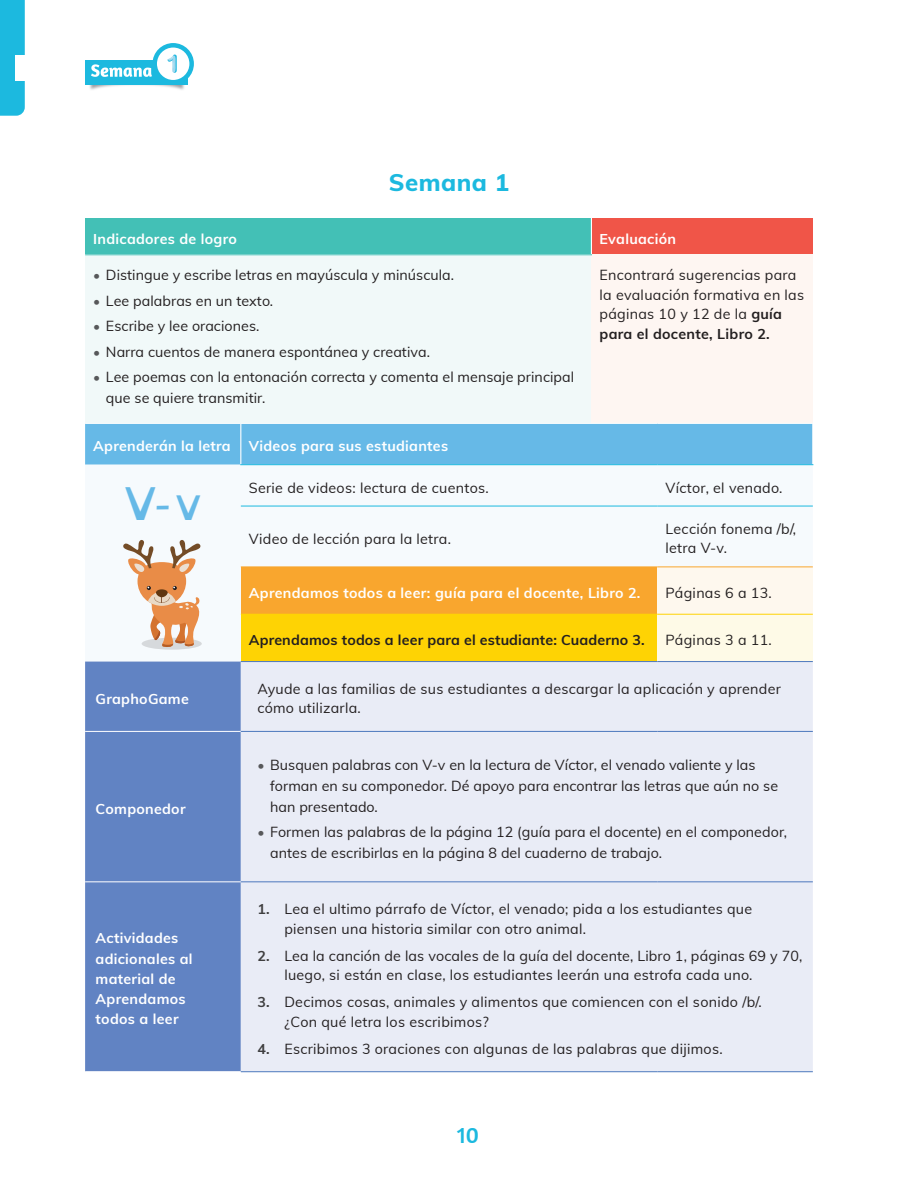
<style>
.page{position:relative;width:915px;height:1191px;background:#fff}
.page>*{position:absolute;margin:0;border:0;box-sizing:border-box;transform-origin:0 0}
.Letra{font:45px "Open Dyslexic Alta";color:#66b9e7}
.Semana{font:800 24px "Muli";letter-spacing:.02em;color:#1cb9df}
.t1{font:23.4px "Amaranth";color:#1cb9df}
.Tabla_tex_Semanas{font:14.25px/19.5px "Muli";letter-spacing:.01em;color:#231f20}
.Cabezote_blanco{font:700 14.25px/20.2px "Muli";letter-spacing:.02em;color:#fff}
.Cabezote_negro{font:700 14.25px "Muli";letter-spacing:.01em;color:#231f20}
.s1{font-size:13.5px;color:#57585a}
.s2{font-weight:700}
.s3{font-weight:700;color:#3e3e3f}
</style>
<div class="page">
<img style="left:85px;top:44px;width:109px;height:46px">
<div style="left:85px;top:60px;width:103px;height:24px;background:#1cb9df"></div>
<svg style="left:152px;top:43px;width:42px;height:41px"></svg>
<div style="left:157px;top:48px;width:32px;height:32px;background:#fff;border-radius:50%"></div>
<div style="left:0;top:0;width:25px;height:116px;background:#1cb9df"></div>
<div style="left:15px;top:55px;width:19px;height:25px;background:#fff"></div>
<svg style="left:91px;top:64px;width:61px;height:13px"></svg>
<div style="left:85px;top:218px;width:506px;height:37px;background:#43c0b6"></div>
<div style="left:591px;top:218px;width:221px;height:37px;background:#f05548"></div>
<div style="left:85px;top:255px;width:506px;height:168px;background:#f1f9f9"></div>
<div style="left:591px;top:255px;width:221px;height:168px;background:#fef6f2"></div>
<hr style="left:590px;top:218px;width:1px;height:37px;background:#fff">
<hr style="left:85px;top:254px;width:506px;height:1px;background:#43c0b6">
<div style="left:85px;top:424px;width:727px;height:41px;background:#66b9e7"></div>
<div style="left:151px;top:465px;width:661px;height:185px;background:#f6fafd"></div>
<div style="left:241px;top:567px;width:416px;height:47px;background:#f9a62e"></div>
<div style="left:657px;top:567px;width:155px;height:47px;background:#fef8ee"></div>
<div style="left:241px;top:614px;width:416px;height:47px;background:#fed304"></div>
<div style="left:657px;top:614px;width:155px;height:47px;background:#fefae7"></div>
<div style="left:85px;top:661px;width:156px;height:410px;background:#6183c3"></div>
<div style="left:241px;top:662px;width:571px;height:409px;background:#e9ecf6"></div>
<hr style="left:240px;top:423px;width:1px;height:41px;background:#fff">
<hr style="left:241px;top:506px;width:416px;height:1px;background:#1cb9df">
<hr style="left:657px;top:506px;width:155px;height:1px;background:#1cb9df">
<hr style="left:85px;top:731px;width:156px;height:1px;background:#fff">
<hr style="left:85px;top:881px;width:156px;height:1px;background:#fff">
<hr style="left:240px;top:464px;width:417px;height:1px;background:#1cb9df">
<hr style="left:657px;top:464px;width:156px;height:1px;background:#1cb9df">
<hr style="left:241px;top:566px;width:416px;height:1px;background:#f9a62e">
<hr style="left:657px;top:566px;width:155px;height:1px;background:#f9a62e">
<hr style="left:657px;top:614px;width:155px;height:1px;background:#fed304">
<hr style="left:241px;top:661px;width:416px;height:1px;background:#4c78bd">
<hr style="left:657px;top:661px;width:155px;height:1px;background:#4c78bd">
<hr style="left:241px;top:731px;width:416px;height:1px;background:#4c78bd">
<hr style="left:657px;top:731px;width:155px;height:1px;background:#4c78bd">
<hr style="left:241px;top:881px;width:416px;height:1px;background:#4c78bd">
<hr style="left:657px;top:881px;width:155px;height:1px;background:#4c78bd">
<hr style="left:241px;top:1071px;width:416px;height:1px;background:#4c78bd">
<hr style="left:657px;top:1071px;width:155px;height:1px;background:#4c78bd">
<div style="left:141px;top:637px;width:61px;height:12px;background:#d6d9dc;border-radius:50%"></div>
<svg style="left:123px;top:539px;width:81px;height:109px"></svg>
<svg style="left:167px;top:55px;width:9px;height:18px"></svg>
<p class="Semana" style="left:388px;top:164px;width:122px">Semana 1</p>
<p class="Cabezote_blanco" style="left:93px;top:228px;width:145px">Indicadores de logro</p>
<p class="Cabezote_blanco" style="left:599px;top:228px;width:78px">Evaluación</p>
<p class="Tabla_tex_Semanas" style="left:93px;top:265px;width:362px"><span class="s1">•</span> Distingue y escribe letras en mayúscula y minúscula.</p>
<p class="Tabla_tex_Semanas" style="left:93px;top:290px;width:181px"><span class="s1">•</span> Lee palabras en un texto.</p>
<p class="Tabla_tex_Semanas" style="left:93px;top:316px;width:168px"><span class="s1">•</span> Escribe y lee oraciones.</p>
<p class="Tabla_tex_Semanas" style="left:93px;top:341px;width:338px"><span class="s1">•</span> Narra cuentos de manera espontánea y creativa.</p>
<p class="Tabla_tex_Semanas" style="left:106px;top:366px;width:469px;line-height:21px;text-indent:-13px"><span class="s1">•</span> Lee poemas con la entonación correcta y comenta el mensaje principal que se quiere transmitir.</p>
<p class="Tabla_tex_Semanas" style="left:599px;top:265px;width:206px">Encontrará sugerencias para la evaluación formativa en las páginas 10 y 12 de la <span class="s2">guía para el docente, Libro 2.</span></p>
<p class="Cabezote_blanco" style="left:93px;top:435px;width:139px">Aprenderán la letra</p>
<p class="Cabezote_blanco" style="left:249px;top:435px;width:201px">Videos para sus estudiantes</p>
<p class="Letra" style="left:122px;top:478px;width:83px">V-v</p>
<p class="Tabla_tex_Semanas" style="left:249px;top:477px;width:241px">Serie de videos: lectura de cuentos.</p>
<p class="Tabla_tex_Semanas" style="left:665px;top:477px;width:118px">Víctor, el venado.</p>
<p class="Tabla_tex_Semanas" style="left:249px;top:528px;width:203px">Video de lección para la letra.</p>
<p class="Tabla_tex_Semanas" style="left:665px;top:518px;width:132px">Lección fonema /b/, letra V-v.</p>
<p class="Cabezote_blanco" style="left:249px;top:582px;width:393px">Aprendamos todos a leer: guía para el docente, Libro 2.</p>
<p class="Tabla_tex_Semanas" style="left:665px;top:582px;width:108px">Páginas 6 a 13.</p>
<p class="Cabezote_negro" style="left:249px;top:629px;width:397px">Aprendamos todos a leer para el estudiante: Cuaderno 3.</p>
<p class="Tabla_tex_Semanas" style="left:665px;top:629px;width:108px">Páginas 3 a 11.</p>
<p class="Cabezote_blanco" style="left:96px;top:687px;width:95px">GraphoGame</p>
<p class="Tabla_tex_Semanas" style="left:257px;top:678px;width:525px">Ayude a las familias de sus estudiantes a descargar la aplicación y aprender cómo utilizarla.</p>
<p class="Cabezote_blanco" style="left:96px;top:798px;width:91px">Componedor</p>
<p class="Cabezote_blanco" style="left:96px;top:927px;width:98px">Actividades adicionales al material de<br>Aprendamos todos a leer</p>
<p class="Tabla_tex_Semanas" style="left:270px;top:753px;width:509px;line-height:21px;text-indent:-13px"><span class="s1">•</span> Busquen palabras con V-v en la lectura de Víctor, el venado valiente y las forman en su componedor. Dé apoyo para encontrar las letras que aún no se han presentado.</p>
<p class="Tabla_tex_Semanas" style="left:270px;top:820px;width:518px;line-height:21px;text-indent:-13px"><span class="s1">•</span> Formen las palabras de la página 12 (guía para el docente) en el componedor, antes de escribirlas en la página 8 del cuaderno de trabajo.</p>
<p class="Tabla_tex_Semanas" style="left:284px;top:898px;width:469px;text-indent:-27px"><span class="s3">1.</span> Lea el ultimo párrafo de Víctor, el venado; pida a los estudiantes que piensen una historia similar con otro animal.</p>
<p class="Tabla_tex_Semanas" style="left:284px;top:945px;width:519px;text-indent:-27px"><span class="s3">2.</span> Lea la canción de las vocales de la guía del docente, Libro 1, páginas 69 y 70, luego, si están en clase, los estudiantes leerán una estrofa cada uno.</p>
<p class="Tabla_tex_Semanas" style="left:284px;top:991px;width:478px;text-indent:-27px"><span class="s3">3.</span> Decimos cosas, animales y alimentos que comiencen con el sonido /b/. ¿Con qué letra los escribimos?</p>
<p class="Tabla_tex_Semanas" style="left:257px;top:1038px;width:466px"><span class="s3">4.</span> Escribimos 3 oraciones con algunas de las palabras que dijimos.</p>
<h3 class="t1" style="left:457px;top:1121px;width:23px">10</h3>
</div>
